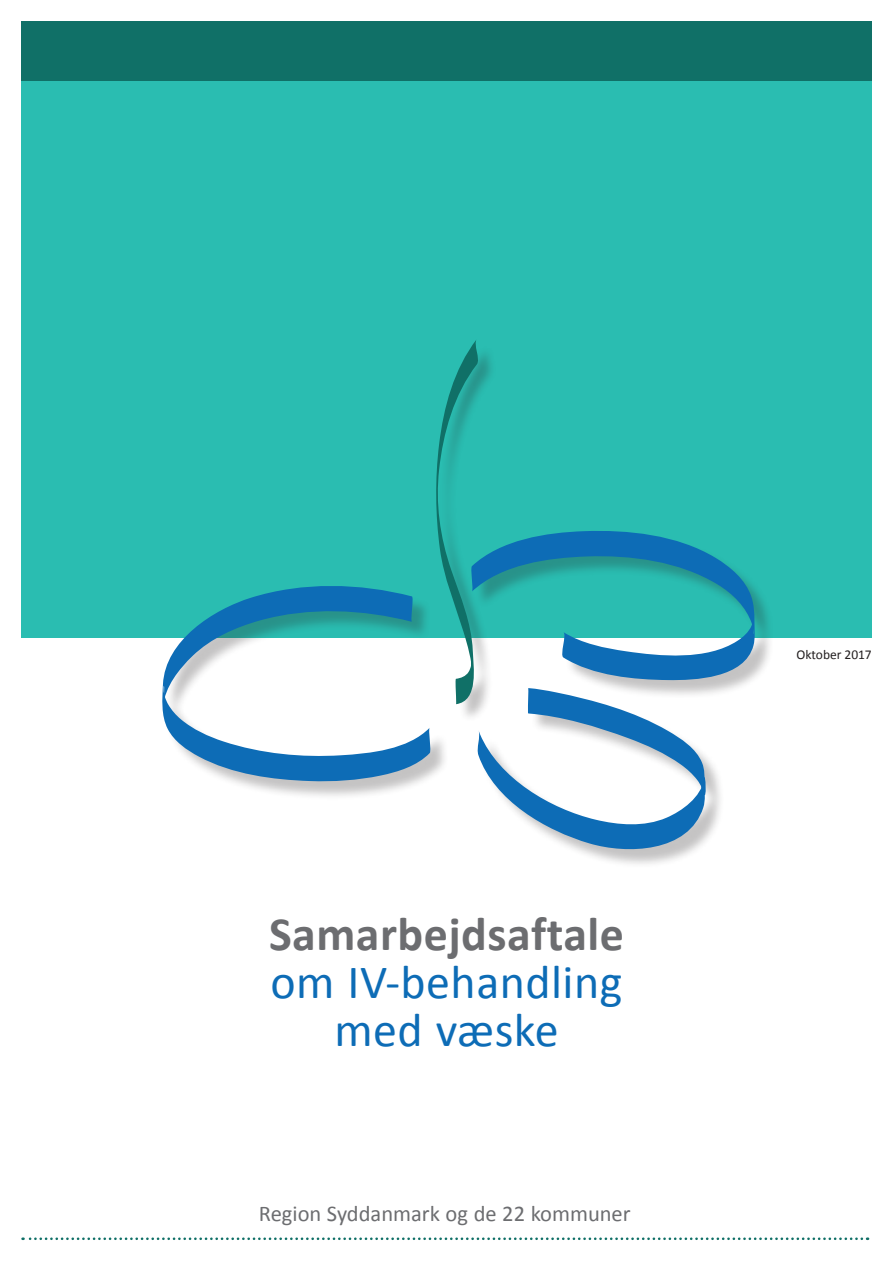
<style>
.page{position:relative;width:893px;height:1263px;background:#fff}
.page>*{position:absolute;margin:0;border:0;box-sizing:border-box;transform-origin:0 0}
.t1{font:48px/48px "Calibri";letter-spacing:.01em;color:#0d6cb6;text-align:center}
.t2{font:700 48px "Calibri";letter-spacing:.01em;color:#6c6d70}
.t3{font:22.5px "Calibri";color:#6c6d70}
.t4{font:13.5px "Calibri";color:#231f20}
</style>
<div class="page">
<div style="left:21px;top:21px;width:851px;height:617px;background:#2abdb1"></div>
<div style="left:21px;top:21px;width:851px;height:60px;background:#107067"></div>
<div style="left:164px;top:344px;width:610px;height:524px;background:#231f20;opacity:.27"></div>
<svg style="left:435px;top:340px;width:320px;height:514px"></svg>
<svg style="left:162px;top:582px;width:269px;height:200px"></svg>
<svg style="left:23px;top:1237px;width:845px;height:3px"></svg>
<h1 class="t2" style="left:269px;top:904px;width:356px">Samarbejdsaftale</h1>
<h1 class="t1" style="left:270px;top:958px;width:353px">om IV-behandling med væske</h1>
<p class="t3" style="left:259px;top:1200px;width:373px">Region Syddanmark og de 22 kommuner</p>
<p class="t4" style="left:796px;top:645px;width:77px">Oktober 2017</p>
</div>
